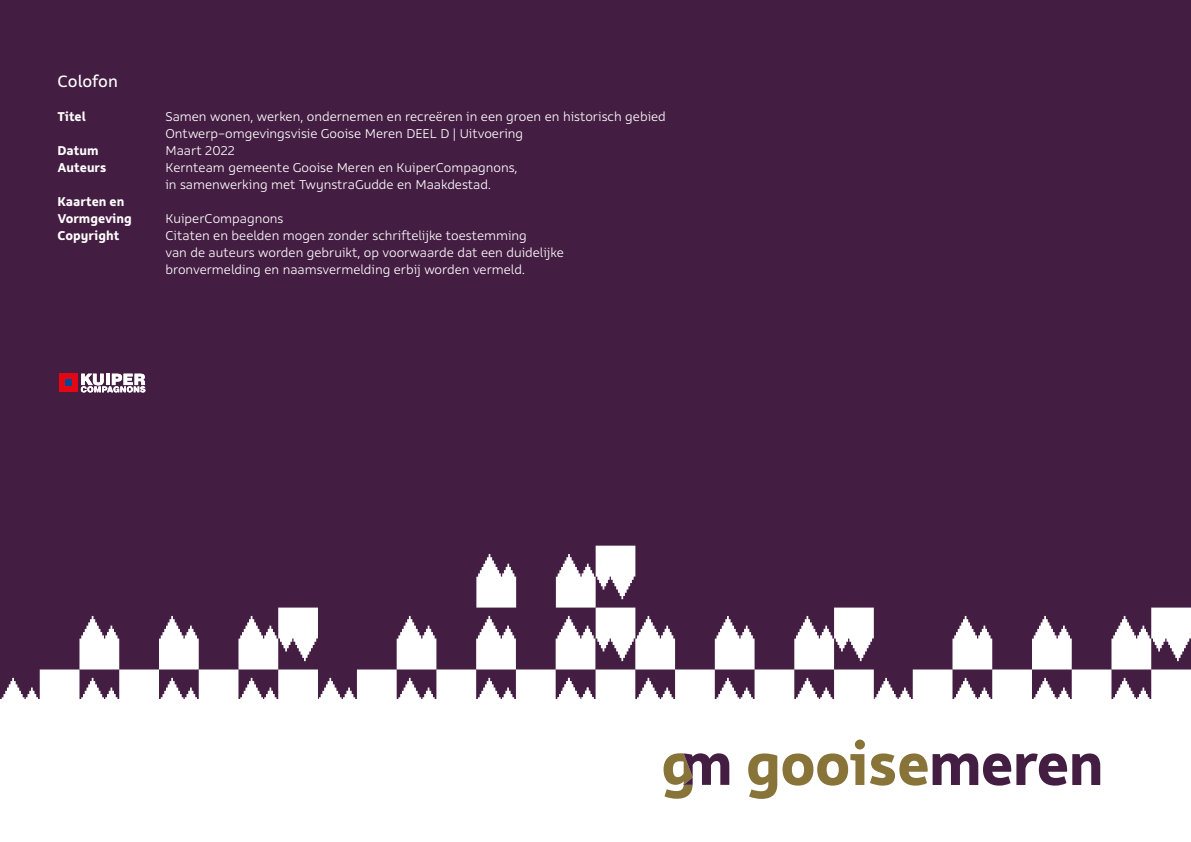
<style>
.page{position:relative;width:1191px;height:842px;background:#fff}
.page>*{position:absolute;margin:0;border:0;box-sizing:border-box;transform-origin:0 0}
.t1{font:18px "Rehn";color:#fff}
.t2{font:300 14px/17px "Rehn";color:#fff}
.t3{font:700 14px/17px "Rehn";color:#fff}
</style>
<div class="page">
<div style="left:0;top:0;width:1191px;height:699px;background:#441d42"></div>
<svg style="left:748px;top:739px;width:352px;height:60px"></svg>
<svg style="left:663px;top:753px;width:66px;height:46px"></svg>
<svg style="left:1px;top:546px;width:1190px;height:153px"></svg>
<div style="left:60px;top:373px;width:18px;height:19px;background:#e30613"></div>
<svg style="left:66px;top:380px;width:6px;height:6px"></svg>
<svg style="left:81px;top:374px;width:64px;height:18px"></svg>
<p class="t1" style="left:57px;top:69px;width:62px">Colofon</p>
<p class="t3" style="left:57px;top:108px;width:30px">Titel</p>
<p class="t2" style="left:165px;top:108px;width:502px">Samen wonen, werken, ondernemen en recreëren in een groen en historisch gebied<br>Ontwerp-omgevingsvisie Gooise Meren DEEL D | Uitvoering</p>
<p class="t3" style="left:57px;top:142px;width:43px">Datum</p>
<p class="t2" style="left:165px;top:142px;width:71px">Maart 2022</p>
<p class="t3" style="left:57px;top:159px;width:50px">Auteurs</p>
<p class="t2" style="left:165px;top:159px;width:353px">Kernteam gemeente Gooise Meren en KuiperCompagnons, in samenwerking met TwynstraGudde en Maakdestad.</p>
<p class="t3" style="left:57px;top:193px;width:76px">Kaarten en<br>Vormgeving</p>
<p class="t2" style="left:165px;top:210px;width:119px">KuiperCompagnons</p>
<p class="t3" style="left:57px;top:227px;width:63px">Copyright</p>
<p class="t2" style="left:165px;top:227px;width:400px">Citaten en beelden mogen zonder schriftelijke toestemming<br>van de auteurs worden gebruikt, op voorwaarde dat een duidelijke bronvermelding en naamsvermelding erbij worden vermeld.</p>
</div>
